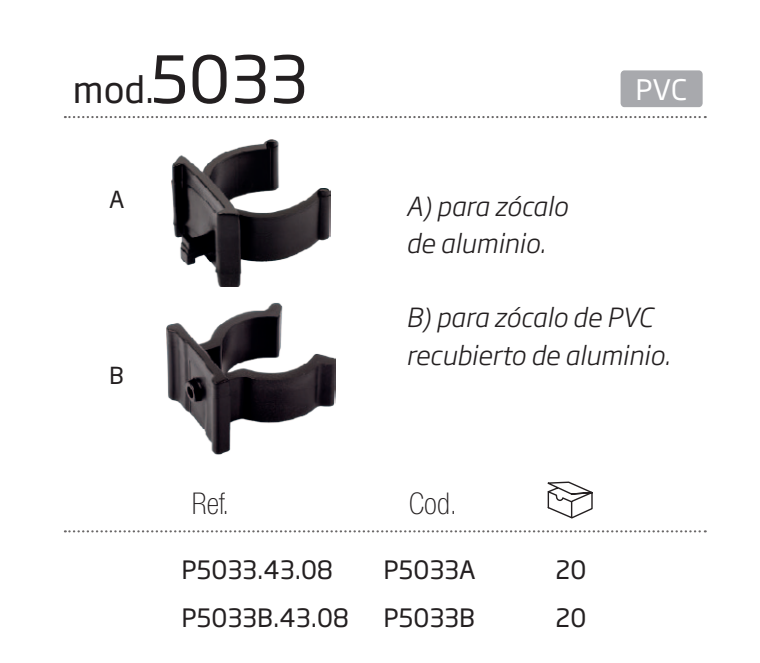
<style>
.page{position:relative;width:760px;height:663px;background:#fff}
.page>*{position:absolute;margin:0;border:0;box-sizing:border-box;transform-origin:0 0}
.t1{font:36px "Soho Gothic Pro";color:#231f20}
.t2{font:100 condensed 30px "Helvetica Neue LT Std";color:#231f20}
.t3{font:28px "Soho Gothic Pro";color:#fff}
.t4{font:italic 300 26px/37.2px "Soho Gothic Pro";color:#231f20}
.t5{font:24.8px "Soho Gothic Pro";color:#231f20}
.t6{font:23.2px "Soho Gothic Pro";color:#231f20}
.s1{font-size:64px}
</style>
<div class="page">
<svg style="left:547px;top:481px;width:46px;height:38px"></svg>
<svg style="left:65px;top:116px;width:641px;height:2px"></svg>
<svg style="left:65px;top:530px;width:641px;height:2px"></svg>
<div style="left:621px;top:70px;width:82px;height:37px;background:#a8a9ad;border-radius:4px"></div>
<img style="left:172px;top:139px;width:158px;height:148px">
<img style="left:167px;top:302px;width:168px;height:153px">
<h1 class="t1" style="left:73px;top:61px;width:237px">mod.<span class="s1">5033</span></h1>
<p class="t6" style="left:109px;top:181px;width:17px">A</p>
<p class="t6" style="left:109px;top:357px;width:16px">B</p>
<p class="t4" style="left:406px;top:186px;width:163px">A) para zócalo de aluminio.</p>
<p class="t3" style="left:635px;top:68px;width:53px">PVC</p>
<p class="t4" style="left:406px;top:298px;width:265px">B) para zócalo de PVC recubierto de aluminio.</p>
<p class="t2" style="left:192px;top:487px;width:39px">Ref.</p>
<p class="t2" style="left:409px;top:487px;width:49px">Cod.</p>
<p class="t5" style="left:182px;top:550px;width:153px">P5033.43.08</p>
<p class="t5" style="left:384px;top:550px;width:94px">P5033A</p>
<p class="t5" style="left:556px;top:550px;width:32px">20</p>
<p class="t5" style="left:182px;top:598px;width:169px">P5033B.43.08</p>
<p class="t5" style="left:384px;top:598px;width:93px">P5033B</p>
<p class="t5" style="left:556px;top:598px;width:32px">20</p>
</div>
